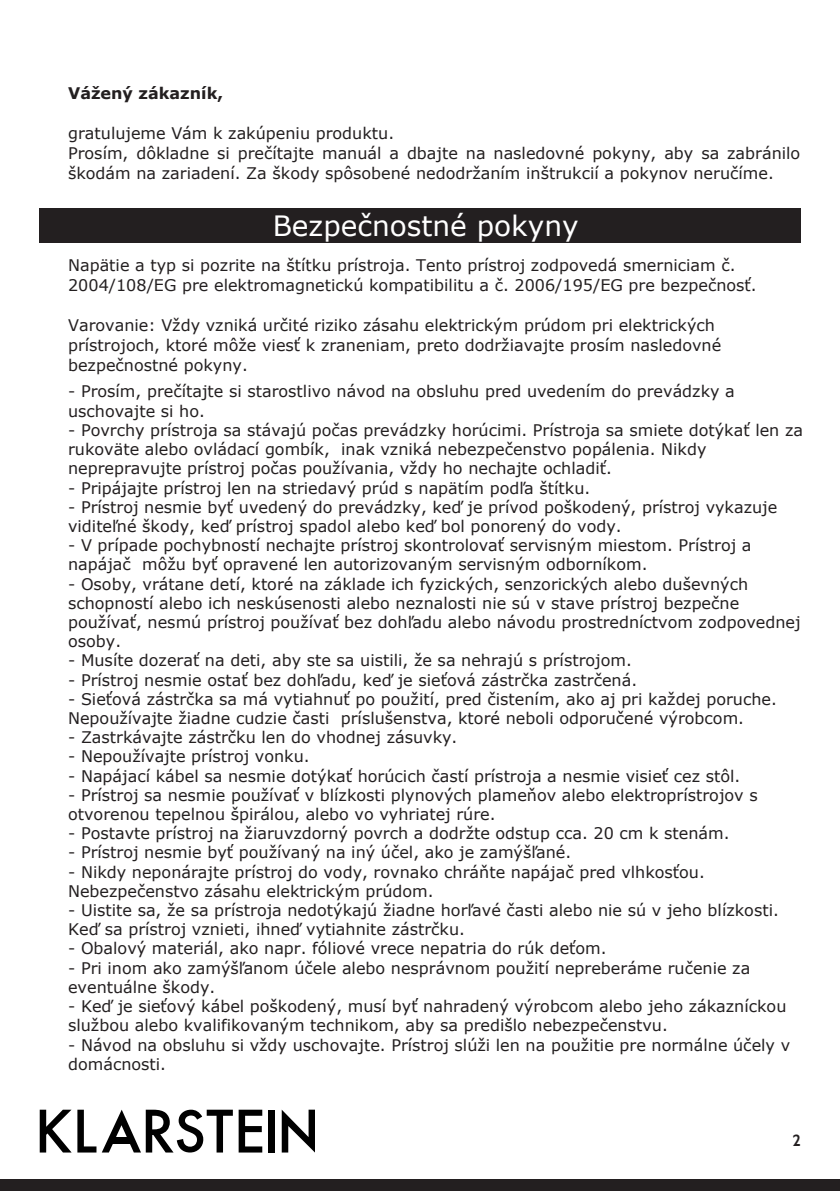
<style>
.page{position:relative;width:840px;height:1191px;background:#fff}
.page>*{position:absolute;margin:0;border:0;box-sizing:border-box;transform-origin:0 0}
.t1{font:28px "Verdana";color:#fff}
.t2{font:16px/19.2px "Verdana";color:#231f20}
.t3{font:700 16px "Verdana";color:#231f20}
.t4{font:700 16px "Cabin";color:#231f20}
</style>
<div class="page">
<div style="left:0;top:1179px;width:839px;height:12px;background:#231f20"></div>
<svg style="left:40px;top:1109px;width:56px;height:43px"></svg>
<div style="left:268px;top:1109px;width:7px;height:43px;background:#000"></div>
<svg style="left:102px;top:1109px;width:160px;height:43px"></svg>
<div style="left:110px;top:1137px;width:23px;height:6px;background:#000"></div>
<svg style="left:281px;top:1109px;width:34px;height:43px"></svg>
<div style="left:40px;top:208px;width:760px;height:34px;background:#231f20"></div>
<p class="t3" style="left:68px;top:81px;width:156px">Vážený zákazník,</p>
<p class="t2" style="left:68px;top:123px;width:733px;line-height:20px">gratulujeme Vám k zakúpeniu produktu.<br>Prosím, dôkladne si prečítajte manuál a dbajte na nasledovné pokyny, aby sa zabránilo škodám na zariadení. Za škody spôsobené nedodržaním inštrukcií a pokynov neručíme.</p>
<h1 class="t1" style="left:272px;top:206px;width:307px">Bezpečnostné pokyny</h1>
<p class="t2" style="left:68px;top:255px;width:689px;line-height:20px">Napätie a typ si pozrite na štítku prístroja. Tento prístroj zodpovedá smerniciam č.<br>2004/108/EG pre elektromagnetickú kompatibilitu a č. 2006/195/EG pre bezpečnosť.</p>
<p class="t2" style="left:68px;top:315px;width:654px;line-height:20px">Varovanie: Vždy vzniká určité riziko zásahu elektrickým prúdom pri elektrických prístrojoch, ktoré môže viesť k zraneniam, preto dodržiavajte prosím nasledovné bezpečnostné pokyny.</p>
<p class="t2" style="left:68px;top:382px;width:668px">- Prosím, prečítajte si starostlivo návod na obsluhu pred uvedením do prevádzky a uschovajte si ho.</p>
<p class="t2" style="left:68px;top:420px;width:736px">- Povrchy prístroja sa stávajú počas prevádzky horúcimi. Prístroja sa smiete dotýkať len za rukoväte alebo ovládací gombík, inak vzniká nebezpečenstvo popálenia. Nikdy neprepravujte prístroj počas používania, vždy ho nechajte ochladiť.</p>
<p class="t2" style="left:68px;top:478px;width:523px">- Pripájajte prístroj len na striedavý prúd s napätím podľa štítku.</p>
<p class="t2" style="left:68px;top:497px;width:710px">- Prístroj nesmie byť uvedený do prevádzky, keď je prívod poškodený, prístroj vykazuje viditeľné škody, keď prístroj spadol alebo keď bol ponorený do vody.</p>
<p class="t2" style="left:68px;top:535px;width:684px">- V prípade pochybností nechajte prístroj skontrolovať servisným miestom. Prístroj a napájač môžu byť opravené len autorizovaným servisným odborníkom.</p>
<p class="t2" style="left:68px;top:574px;width:733px">- Osoby, vrátane detí, ktoré na základe ich fyzických, senzorických alebo duševných schopností alebo ich neskúsenosti alebo neznalosti nie sú v stave prístroj bezpečne používať, nesmú prístroj používať bez dohľadu alebo návodu prostredníctvom zodpovednej osoby.</p>
<p class="t2" style="left:68px;top:651px;width:565px">- Musíte dozerať na deti, aby ste sa uistili, že sa nehrajú s prístrojom.</p>
<p class="t2" style="left:68px;top:670px;width:570px">- Prístroj nesmie ostať bez dohľadu, keď je sieťová zástrčka zastrčená.</p>
<p class="t2" style="left:68px;top:689px;width:710px">- Sieťová zástrčka sa má vytiahnuť po použití, pred čistením, ako aj pri každej poruche.<br>Nepoužívajte žiadne cudzie časti príslušenstva, ktoré neboli odporučené výrobcom.</p>
<p class="t2" style="left:68px;top:727px;width:390px">- Zastrkávajte zástrčku len do vhodnej zásuvky.</p>
<p class="t2" style="left:68px;top:747px;width:243px">- Nepoužívajte prístroj vonku.</p>
<p class="t2" style="left:68px;top:766px;width:673px">- Napájací kábel sa nesmie dotýkať horúcich častí prístroja a nesmie visieť cez stôl.</p>
<p class="t2" style="left:68px;top:785px;width:690px">- Prístroj sa nesmie používať v blízkosti plynových plameňov alebo elektroprístrojov s otvorenou tepelnou špirálou, alebo vo vyhriatej rúre.</p>
<p class="t2" style="left:68px;top:823px;width:662px">- Postavte prístroj na žiaruvzdorný povrch a dodržte odstup cca. 20 cm k stenám.</p>
<p class="t2" style="left:68px;top:843px;width:504px">- Prístroj nesmie byť používaný na iný účel, ako je zamýšľané.</p>
<p class="t2" style="left:68px;top:862px;width:638px">- Nikdy neponárajte prístroj do vody, rovnako chráňte napájač pred vlhkosťou.<br>Nebezpečenstvo zásahu elektrickým prúdom.</p>
<p class="t2" style="left:68px;top:900px;width:711px">- Uistite sa, že sa prístroja nedotýkajú žiadne horľavé časti alebo nie sú v jeho blízkosti.<br>Keď sa prístroj vznieti, ihneď vytiahnite zástrčku.</p>
<p class="t2" style="left:68px;top:939px;width:539px">- Obalový materiál, ako napr. fóliové vrece nepatria do rúk deťom.</p>
<p class="t2" style="left:68px;top:958px;width:683px">- Pri inom ako zamýšľanom účele alebo nesprávnom použití nepreberáme ručenie za eventuálne škody.</p>
<p class="t2" style="left:68px;top:996px;width:719px">- Keď je sieťový kábel poškodený, musí byť nahradený výrobcom alebo jeho zákazníckou službou alebo kvalifikovaným technikom, aby sa predišlo nebezpečenstvu.</p>
<p class="t2" style="left:68px;top:1035px;width:723px">- Návod na obsluhu si vždy uschovajte. Prístroj slúži len na použitie pre normálne účely v domácnosti.</p>
<p class="t4" style="left:792px;top:1130px;width:10px">2</p>
</div>
